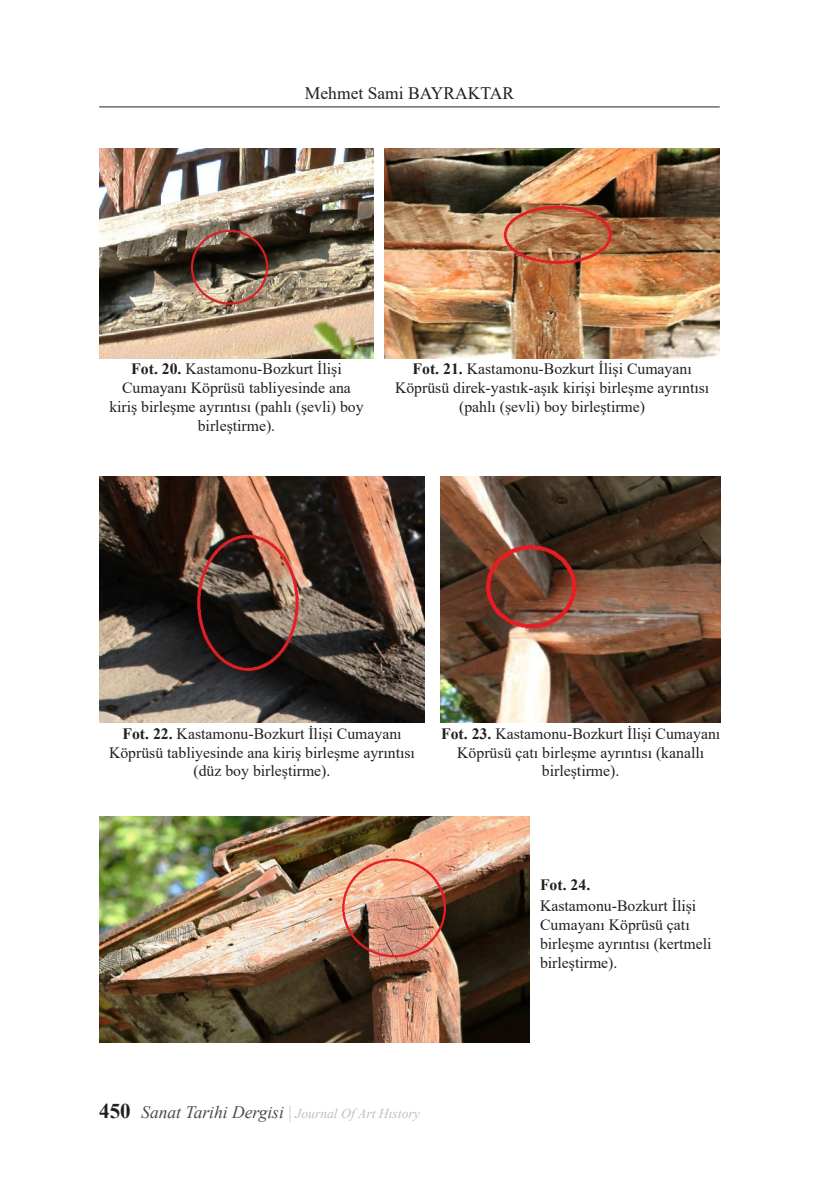
<style>
.page{position:relative;width:819px;height:1191px;background:#fff}
.page>*{position:absolute;margin:0;border:0;box-sizing:border-box;transform-origin:0 0}
.t1{font:17.5px "Times New Roman";color:#231f20}
.STD_-_Resim_Yazıları{font:15.75px/18.9px "Times New Roman";color:#231f20;text-align:center}
.STD_-_Resim_Yazıları-2{font:700 15.75px "Times New Roman";color:#231f20}
.t2{font:italic 13.65px "Times New Roman";color:#c0c0c0}
.s1{font-weight:700}
.s2{font-weight:700;font-style:normal;font-size:21px;color:#231f20}
.s3{font-size:17.5px;color:#494a4c}
.s4{font-style:normal;font-size:17.5px}
</style>
<div class="page">
<hr style="left:99px;top:107px;width:620px;height:1px;background:#231f20">
<img style="left:99px;top:149px;width:275px;height:209px">
<img style="left:384px;top:149px;width:336px;height:209px">
<img style="left:99px;top:476px;width:325px;height:246px">
<img style="left:441px;top:476px;width:279px;height:246px">
<img style="left:99px;top:816px;width:430px;height:226px">
<p class="t1" style="left:305px;top:81px;width:210px">Mehmet Sami BAYRAKTAR</p>
<p class="STD_-_Resim_Yazıları" style="left:109px;top:359px;width:256px"><span class="s1">Fot. 20.</span> Kastamonu-Bozkurt İlişi<br>Cumayanı Köprüsü tabliyesinde ana kiriş birleşme ayrıntısı (pahlı (şevli) boy birleştirme).</p>
<p class="STD_-_Resim_Yazıları" style="left:395px;top:359px;width:316px"><span class="s1">Fot. 21.</span> Kastamonu-Bozkurt İlişi Cumayanı<br>Köprüsü direk-yastık-aşık kirişi birleşme ayrıntısı (pahlı (şevli) boy birleştirme)</p>
<p class="STD_-_Resim_Yazıları" style="left:109px;top:723px;width:307px"><span class="s1">Fot. 22.</span> Kastamonu-Bozkurt İlişi Cumayanı<br>Köprüsü tabliyesinde ana kiriş birleşme ayrıntısı (düz boy birleştirme).</p>
<p class="STD_-_Resim_Yazıları" style="left:441px;top:723px;width:281px"><span class="s1">Fot. 23.</span> Kastamonu-Bozkurt İlişi Cumayanı<br>Köprüsü çatı birleşme ayrıntısı (kanallı birleştirme).</p>
<p class="t2" style="left:99px;top:1104px;width:322px"><span class="s2">450</span> <span class="s3">Sanat Tarihi Dergisi</span> <span class="s4">|</span> Journal Of Art Hıstory</p>
<p class="STD_-_Resim_Yazıları-2" style="left:540px;top:873px;width:52px">Fot. 24.</p>
<p class="STD_-_Resim_Yazıları" style="left:540px;top:895px;width:173px;text-align:left">Kastamonu-Bozkurt İlişi<br>Cumayanı Köprüsü çatı birleşme ayrıntısı (kertmeli birleştirme).</p>
</div>
